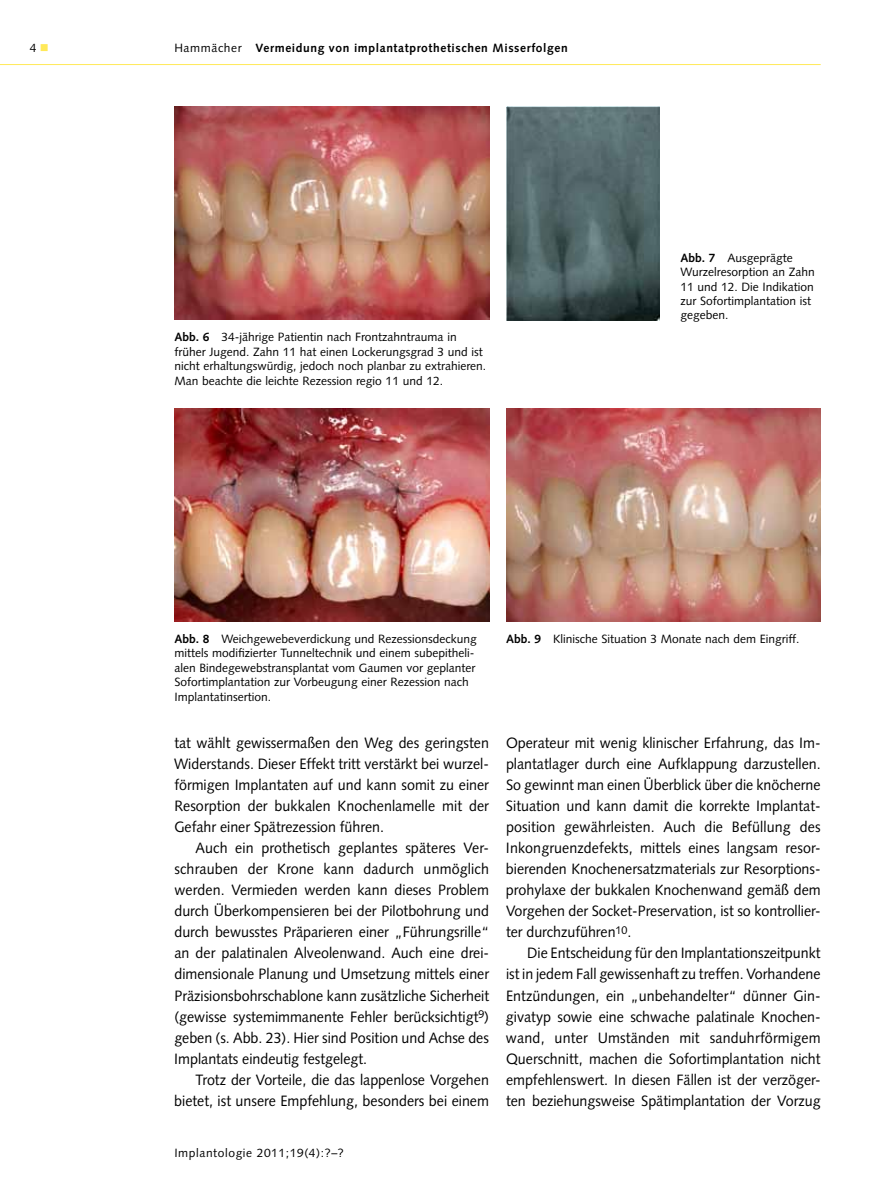
<style>
.page{position:relative;width:893px;height:1191px;background:#fff}
.page>*{position:absolute;margin:0;border:0;box-sizing:border-box;transform-origin:0 0}
.t1{font:15px/21px "Syntax LT Std";color:#000;text-align:justify;scale:.95 1}
.t2{font:12px/14.4px "Syntax LT Std";color:#000}
.t3{font:700 12px "Syntax LT Std";letter-spacing:.05em;color:#000}
.t4{font:12px "Syntax LT Std";letter-spacing:.05em;color:#000}
.s1{color:#ffe959}
.s2{font-weight:400}
.s3{font-weight:700}
</style>
<div class="page">
<hr style="left:0;top:64px;width:821px;height:1px;background:#ffe959">
<img style="left:174px;top:107px;width:315px;height:212px">
<img style="left:506px;top:107px;width:154px;height:214px">
<img style="left:174px;top:408px;width:315px;height:213px">
<img style="left:506px;top:408px;width:315px;height:213px">
<p class="t2" style="left:30px;top:40px;width:20px">4 <span class="s1">■</span></p>
<p class="t3" style="left:174px;top:41px;width:395px"><span class="s2">Hammächer</span> Vermeidung von implantatprothetischen Misserfolgen</p>
<p class="t2" style="left:174px;top:330px;width:313px"><span class="s3">Abb. 6</span> 34-jährige Patientin nach Frontzahntrauma in früher Jugend. Zahn 11 hat einen Lockerungsgrad 3 und ist nicht erhaltungswürdig, jedoch noch planbar zu extrahieren.<br>Man beachte die leichte Rezession regio 11 und 12.</p>
<p class="t2" style="left:680px;top:250px;width:136px"><span class="s3">Abb. 7</span> Ausgeprägte<br>Wurzelresorption an Zahn<br>11 und 12. Die Indikation zur Sofortimplantation ist gegeben.</p>
<p class="t2" style="left:174px;top:632px;width:304px"><span class="s3">Abb. 8</span> Weichgewebeverdickung und Rezessionsdeckung mittels modifizierter Tunneltechnik und einem subepitheli&shy;alen Bindegewebstransplantat vom Gaumen vor geplanter Sofortimplantation zur Vorbeugung einer Rezession nach Implantatinsertion.</p>
<p class="t2" style="left:506px;top:632px;width:295px"><span class="s3">Abb. 9</span> Klinische Situation 3 Monate nach dem Eingriff.</p>
<p class="t1" style="left:174px;top:732px;width:333px">tat wählt gewissermaßen den Weg des geringsten Widerstands. Dieser Effekt tritt verstärkt bei wurzel&shy;förmigen Implantaten auf und kann somit zu einer Resorption der bukkalen Knochenlamelle mit der Gefahr einer Spätrezession führen.</p>
<p class="t1" style="left:174px;top:837px;width:333px;text-indent:21px">Auch ein prothetisch geplantes späteres Ver&shy;schrauben der Krone kann dadurch unmöglich werden. Vermieden werden kann dieses Problem durch Überkompensieren bei der Pilotbohrung und durch bewusstes Präparieren einer „Führungsrille“ an der palatinalen Alveolenwand. Auch eine drei&shy;dimensionale Planung und Umsetzung mittels einer Präzisionsbohrschablone kann zusätzliche Sicherheit (gewisse systemimmanente Fehler berücksichtigt<sup>9</sup>) geben (s. Abb. 23). Hier sind Position und Achse des Implantats eindeutig festgelegt.</p>
<p class="t1" style="left:174px;top:1068px;width:333px;text-align:right">Trotz der Vorteile, die das lappenlose Vorgehen bietet, ist unsere Empfehlung, besonders bei einem</p>
<p class="t4" style="left:174px;top:1146px;width:171px">Implantologie 2011;19(4):?–?</p>
<p class="t1" style="left:506px;top:732px;width:333px;text-align:left">Operateur mit wenig klinischer Erfahrung, das Im&shy;plantatlager durch eine Aufklappung darzustellen.<br>So gewinnt man einen Überblick über die knöcherne Situation und kann damit die korrekte Implantat&shy;position gewährleisten. Auch die Befüllung des Inkongruenzdefekts, mittels eines langsam resor&shy;bierenden Knochenersatzmaterials zur Resorptions&shy;prohylaxe der bukkalen Knochenwand gemäß dem Vorgehen der Socket-Preservation, ist so kontrollier&shy;ter durchzuführen<sup>10</sup>.</p>
<p class="t1" style="left:506px;top:942px;width:333px;text-align:left;text-indent:21px">Die Entscheidung für den Implantationszeitpunkt ist in jedem Fall gewissenhaft zu treffen. Vorhandene Entzündungen, ein „unbehandelter“ dünner Gin&shy;givatyp sowie eine schwache palatinale Knochen&shy;wand, unter Umständen mit sanduhrförmigem Querschnitt, machen die Sofortimplantation nicht empfehlenswert. In diesen Fällen ist der verzöger&shy;ten beziehungsweise Spätimplantation der Vorzug</p>
</div>
